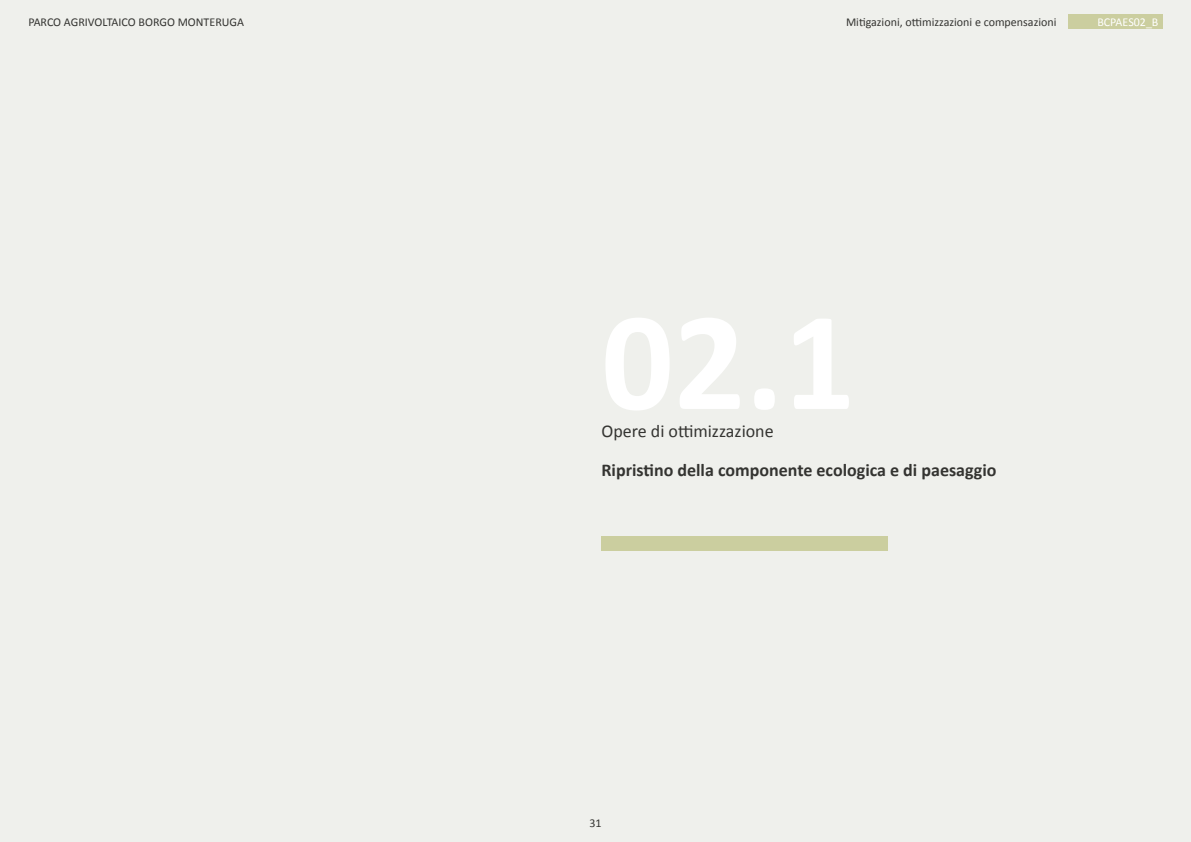
<style>
.page{position:relative;width:1191px;height:842px;background:#eff0ec}
.page>*{position:absolute;margin:0;border:0;box-sizing:border-box;transform-origin:0 0}
.t1{font:700 18px "Calibri";color:#343431}
.t2{font:18px "Calibri";color:#343431}
.t3{font:12px "Calibri";color:#343431}
.t4{font:12px "Calibri";color:#fff}
</style>
<div class="page">
<div style="left:1068px;top:14px;width:94px;height:14px;background:#cbce9f"></div>
<div style="left:601px;top:536px;width:287px;height:14px;background:#cbce9f"></div>
<p class="t3" style="left:28px;top:14px;width:217px">PARCO AGRIVOLTAICO BORGO MONTERUGA</p>
<p class="t3" style="left:846px;top:14px;width:212px">Mitigazioni, ottimizzazioni e compensazioni</p>
<p class="t4" style="left:1097px;top:14px;width:63px">BCPAES02_B</p>
<h1 class="t2" style="left:601px;top:420px;width:174px">Opere di ottimizzazione</h1>
<h1 class="t1" style="left:601px;top:458px;width:396px">Ripristino della componente ecologica e di paesaggio</h1>
<p class="t3" style="left:589px;top:816px;width:14px">31</p>
</div>
